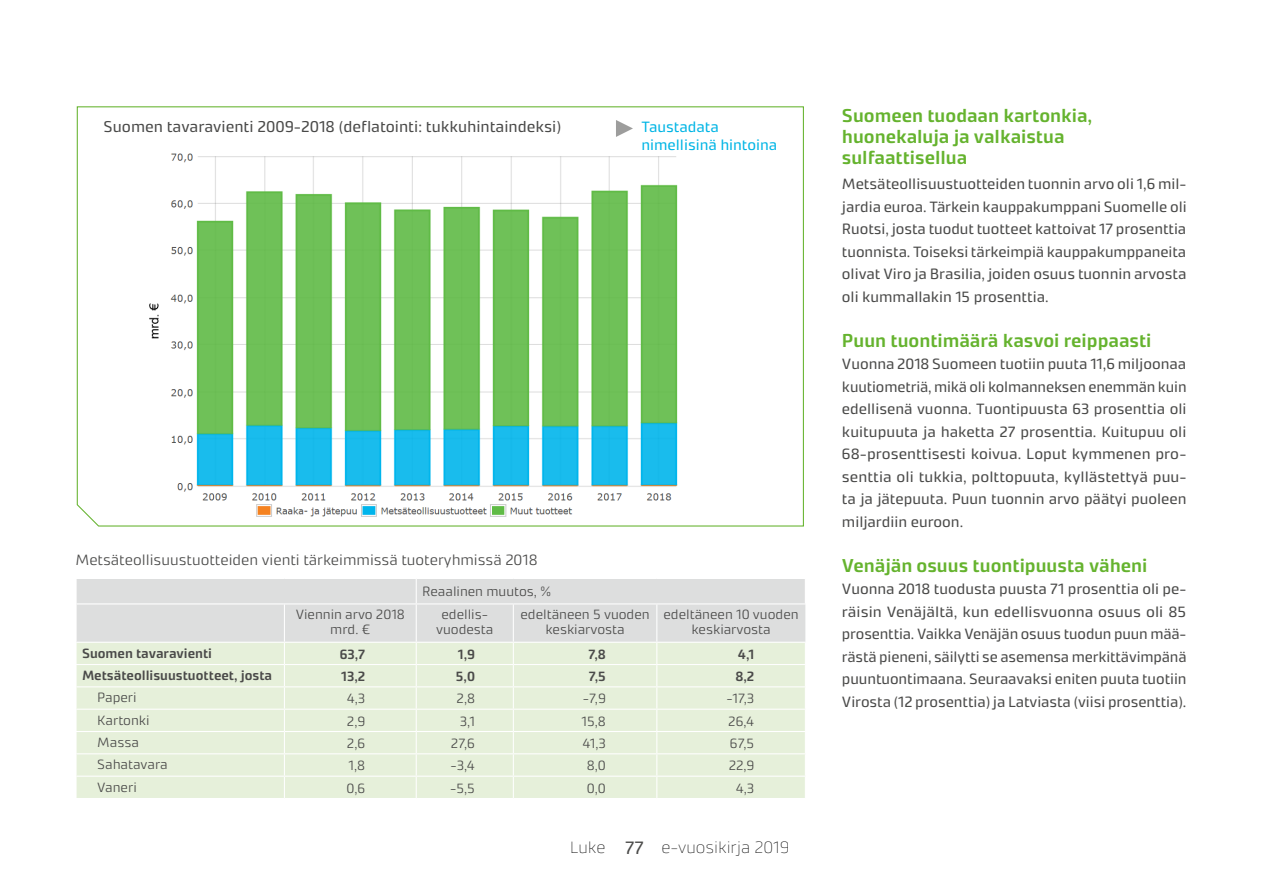
<style>
.page{position:relative;width:1263px;height:893px;background:#fff}
.page>*{position:absolute;margin:0;border:0;box-sizing:border-box;transform-origin:0 0}
.t1{font:600 18.75px/21px "Accura";color:#65b32e}
.t2{font:100 16.5px "Accura";color:#000}
.t3{font:15.75px "Accura";color:#4a4a49}
.t4{font:15px/22.5px "Accura";color:#4a4a49;text-align:justify}
.t5{font:300 15px "Accura";color:#4a4a49}
.t6{font:15px/18px "Accura";color:#00b5e5}
.t7{font:300 13.5px/15px "Accura";color:#4a4a49;text-align:center}
.t8{font:600 13.5px "Accura";color:#4a4a49}
.s1{font-weight:400;font-size:18px;color:#4a4a49}
</style>
<div class="page">
<svg style="left:76px;top:106px;width:728px;height:421px"></svg>
<svg style="left:616px;top:120px;width:17px;height:17px"></svg>
<div style="left:77px;top:579px;width:728px;height:63px;background:#dddede"></div>
<div style="left:77px;top:643px;width:728px;height:155px;background:#e6f0da"></div>
<svg style="left:416px;top:579px;width:1px;height:24px"></svg>
<hr style="left:284px;top:603px;width:132px;height:1px;background:#fff">
<hr style="left:284px;top:604px;width:1px;height:38px;background:#fff">
<hr style="left:416px;top:603px;width:97px;height:1px;background:#fff">
<hr style="left:416px;top:604px;width:1px;height:38px;background:#fff">
<hr style="left:513px;top:603px;width:144px;height:1px;background:#fff">
<hr style="left:513px;top:604px;width:1px;height:38px;background:#fff">
<hr style="left:657px;top:603px;width:149px;height:1px;background:#fff">
<hr style="left:656px;top:604px;width:1px;height:38px;background:#fff">
<hr style="left:75px;top:603px;width:209px;height:1px;background:#fff">
<hr style="left:76px;top:664px;width:208px;height:1px;background:#fff">
<hr style="left:284px;top:664px;width:132px;height:1px;background:#fff">
<hr style="left:416px;top:664px;width:97px;height:1px;background:#fff">
<hr style="left:513px;top:664px;width:144px;height:1px;background:#fff">
<hr style="left:657px;top:664px;width:149px;height:1px;background:#fff">
<hr style="left:76px;top:686px;width:208px;height:1px;background:#fff">
<hr style="left:284px;top:686px;width:132px;height:1px;background:#fff">
<hr style="left:416px;top:686px;width:97px;height:1px;background:#fff">
<hr style="left:513px;top:686px;width:144px;height:1px;background:#fff">
<hr style="left:657px;top:686px;width:149px;height:1px;background:#fff">
<hr style="left:76px;top:709px;width:208px;height:1px;background:#fff">
<hr style="left:284px;top:709px;width:132px;height:1px;background:#fff">
<hr style="left:416px;top:709px;width:97px;height:1px;background:#fff">
<hr style="left:513px;top:709px;width:144px;height:1px;background:#fff">
<hr style="left:657px;top:709px;width:149px;height:1px;background:#fff">
<hr style="left:76px;top:731px;width:208px;height:1px;background:#fff">
<hr style="left:284px;top:731px;width:132px;height:1px;background:#fff">
<hr style="left:416px;top:731px;width:97px;height:1px;background:#fff">
<hr style="left:513px;top:731px;width:144px;height:1px;background:#fff">
<hr style="left:657px;top:731px;width:149px;height:1px;background:#fff">
<hr style="left:76px;top:753px;width:208px;height:1px;background:#fff">
<hr style="left:284px;top:753px;width:132px;height:1px;background:#fff">
<hr style="left:416px;top:753px;width:97px;height:1px;background:#fff">
<hr style="left:513px;top:753px;width:144px;height:1px;background:#fff">
<hr style="left:657px;top:753px;width:149px;height:1px;background:#fff">
<hr style="left:76px;top:776px;width:208px;height:1px;background:#fff">
<svg style="left:76px;top:643px;width:1px;height:155px"></svg>
<hr style="left:284px;top:776px;width:132px;height:1px;background:#fff">
<svg style="left:284px;top:643px;width:1px;height:155px"></svg>
<hr style="left:416px;top:776px;width:97px;height:1px;background:#fff">
<svg style="left:416px;top:643px;width:1px;height:155px"></svg>
<hr style="left:513px;top:776px;width:144px;height:1px;background:#fff">
<svg style="left:513px;top:643px;width:1px;height:155px"></svg>
<hr style="left:657px;top:776px;width:149px;height:1px;background:#fff">
<svg style="left:656px;top:643px;width:1px;height:155px"></svg>
<img style="left:122px;top:153px;width:572px;height:366px">
<p class="t3" style="left:104px;top:117px;width:459px">Suomen tavaravienti 2009-2018 (deflatointi: tukkuhintaindeksi)</p>
<p class="t6" style="left:641px;top:117px;width:137px">Taustadata nimellisinä hintoina</p>
<p class="t5" style="left:75px;top:551px;width:464px">Metsäteollisuustuotteiden vienti tärkeimmissä tuoteryhmissä 2018</p>
<p class="t7" style="left:422px;top:583px;width:131px">Reaalinen muutos, %</p>
<p class="t7" style="left:296px;top:607px;width:111px">Viennin arvo 2018 mrd. €</p>
<p class="t7" style="left:436px;top:607px;width:59px">edellis&shy;vuodesta</p>
<p class="t7" style="left:520px;top:607px;width:131px">edeltäneen 5 vuoden keskiarvosta</p>
<p class="t7" style="left:663px;top:607px;width:137px">edeltäneen 10 vuoden keskiarvosta</p>
<p class="t8" style="left:82px;top:645px;width:132px">Suomen tavaravienti</p>
<p class="t8" style="left:340px;top:646px;width:27px">63,7</p>
<p class="t8" style="left:458px;top:646px;width:19px">1,9</p>
<p class="t8" style="left:588px;top:646px;width:19px">7,8</p>
<p class="t8" style="left:738px;top:646px;width:18px">4,1</p>
<p class="t8" style="left:82px;top:667px;width:192px">Metsäteollisuustuotteet, josta</p>
<p class="t8" style="left:341px;top:668px;width:25px">13,2</p>
<p class="t8" style="left:456px;top:668px;width:21px">5,0</p>
<p class="t8" style="left:589px;top:668px;width:18px">7,5</p>
<p class="t8" style="left:735px;top:668px;width:20px">8,2</p>
<p class="t7" style="left:97px;top:690px;width:41px">Paperi</p>
<p class="t7" style="left:347px;top:691px;width:20px">4,3</p>
<p class="t7" style="left:457px;top:691px;width:20px">2,8</p>
<p class="t7" style="left:583px;top:691px;width:25px">-7,9</p>
<p class="t7" style="left:726px;top:691px;width:29px">-17,3</p>
<p class="t7" style="left:97px;top:712px;width:54px">Kartonki</p>
<p class="t7" style="left:347px;top:713px;width:20px">2,9</p>
<p class="t7" style="left:460px;top:713px;width:17px">3,1</p>
<p class="t7" style="left:581px;top:713px;width:26px">15,8</p>
<p class="t7" style="left:728px;top:713px;width:28px">26,4</p>
<p class="t7" style="left:97px;top:735px;width:43px">Massa</p>
<p class="t7" style="left:347px;top:735px;width:20px">2,6</p>
<p class="t7" style="left:451px;top:735px;width:26px">27,6</p>
<p class="t7" style="left:582px;top:735px;width:25px">41,3</p>
<p class="t7" style="left:730px;top:735px;width:26px">67,5</p>
<p class="t7" style="left:97px;top:757px;width:72px">Sahatavara</p>
<p class="t7" style="left:348px;top:758px;width:18px">1,8</p>
<p class="t7" style="left:450px;top:758px;width:26px">-3,4</p>
<p class="t7" style="left:587px;top:758px;width:21px">8,0</p>
<p class="t7" style="left:729px;top:758px;width:27px">22,9</p>
<p class="t7" style="left:97px;top:780px;width:41px">Vaneri</p>
<p class="t7" style="left:346px;top:780px;width:20px">0,6</p>
<p class="t7" style="left:450px;top:780px;width:26px">-5,5</p>
<p class="t7" style="left:587px;top:780px;width:21px">0,0</p>
<p class="t7" style="left:736px;top:780px;width:20px">4,3</p>
<p class="t2" style="left:570px;top:838px;width:221px">Luke <span class="s1">77</span> e-vuosikirja 2019</p>
<p class="t1" style="left:842px;top:104px;width:252px">Suomeen tuodaan kartonkia, huonekaluja ja valkaistua sulfaattisellua</p>
<p class="t4" style="left:842px;top:172px;width:346px">Metsäteollisuustuotteiden tuonnin arvo oli 1,6 mil&shy;jardia euroa. Tärkein kauppakumppani Suomelle oli Ruotsi, josta tuodut tuotteet kattoivat 17 prosenttia tuonnista. Toiseksi tärkeimpiä kauppakumppaneita olivat Viro ja Brasilia, joiden osuus tuonnin arvosta oli kummallakin 15 prosenttia.</p>
<p class="t1" style="left:842px;top:329px;width:311px">Puun tuontimäärä kasvoi reippaasti</p>
<p class="t4" style="left:842px;top:352px;width:346px">Vuonna 2018 Suomeen tuotiin puuta 11,6 miljoonaa kuutiometriä, mikä oli kolmanneksen enemmän kuin edellisenä vuonna. Tuontipuusta 63 prosenttia oli kuitupuuta ja haketta 27 prosenttia. Kuitupuu oli 68-prosenttisesti koivua. Loput kymmenen pro&shy;senttia oli tukkia, polttopuuta, kyllästettyä puu&shy;ta ja jätepuuta. Puun tuonnin arvo päätyi puoleen miljardiin euroon.</p>
<p class="t1" style="left:842px;top:554px;width:307px">Venäjän osuus tuontipuusta väheni</p>
<p class="t4" style="left:842px;top:577px;width:346px">Vuonna 2018 tuodusta puusta 71 prosenttia oli pe&shy;räisin Venäjältä, kun edellisvuonna osuus oli 85 prosenttia. Vaikka Venäjän osuus tuodun puun mää&shy;rästä pieneni, säilytti se asemensa merkittävimpänä puuntuontimaana. Seuraavaksi eniten puuta tuotiin Virosta (12 prosenttia) ja Latviasta (viisi prosenttia).</p>
</div>
